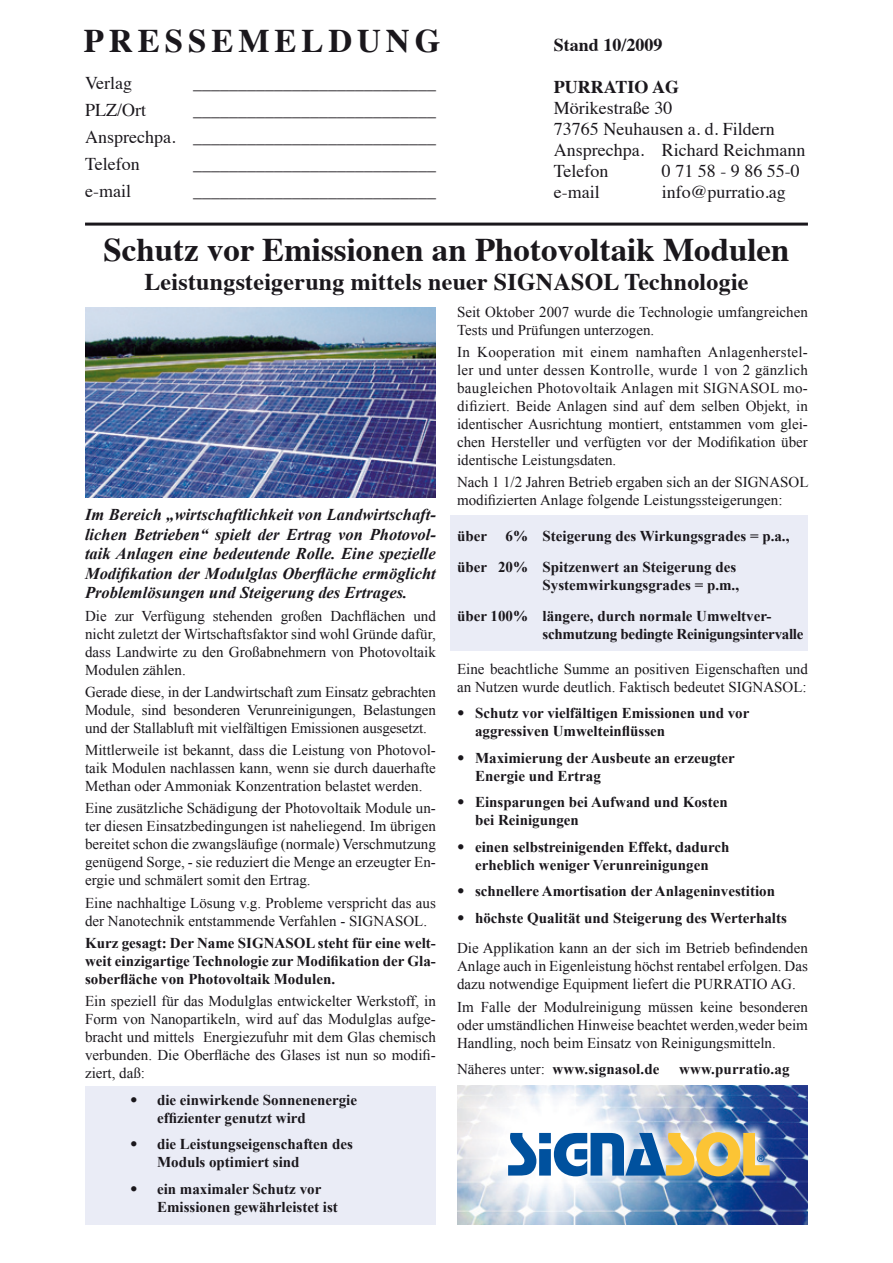
<style>
.page{position:relative;width:893px;height:1263px;background:#fff}
.page>*{position:absolute;margin:0;border:0;box-sizing:border-box;transform-origin:0 0}
.t1{font:56.85px "Stop";color:#00519e}
.t2{font:700 33px "Times";color:#1a171c}
.t3{font:700 33px "Times";letter-spacing:.15em;color:#1a171c}
.t4{font:700 24px "Times";letter-spacing:.01em;color:#1a171c}
.t5{font:18px "Times";color:#1a171c}
.t6{font:700 18px "Times";color:#1a171c}
.t7{font:italic 700 16.5px/19.5px "Times New Roman";color:#1a171c;text-align:justify}
.t8{font:15px/18px "Times New Roman";color:#1a171c;text-align:justify}
.t9{font:700 15px/18px "Times New Roman";color:#1a171c;text-align:justify}
.t10{font:700 15px "Times New Roman";letter-spacing:-.02em;color:#1a171c}
.t11{font:10.2px "Frutiger";color:#00519e}
.s1{font-family:"Frutiger";font-weight:400}
.s2{font-weight:400}
.s3{color:#fcc435}
</style>
<div class="page">
<div style="left:85px;top:1086px;width:351px;height:139px;background:#eaecf6"></div>
<div style="left:450px;top:516px;width:357px;height:135px;background:#eaecf6"></div>
<img style="left:85px;top:308px;width:351px;height:189px">
<img style="left:457px;top:1086px;width:351px;height:139px">
<svg style="left:504px;top:1119px;width:277px;height:60px"></svg>
<hr style="left:85px;top:223px;width:723px;height:3px;background:#1a171c">
<p class="t3" style="left:84px;top:10px;width:358px">PRESSEMELDUNG</p>
<p class="t5" style="left:85px;top:66px;width:48px">Verlag</p>
<p class="t5" style="left:193px;top:66px;width:244px">___________________________</p>
<p class="t5" style="left:85px;top:93px;width:63px">PLZ/Ort</p>
<p class="t5" style="left:193px;top:93px;width:244px">___________________________</p>
<p class="t5" style="left:85px;top:120px;width:352px">Ansprechpa. ___________________________</p>
<p class="t5" style="left:85px;top:147px;width:56px">Telefon</p>
<p class="t5" style="left:193px;top:147px;width:244px">___________________________</p>
<p class="t5" style="left:85px;top:174px;width:47px">e-mail</p>
<p class="t5" style="left:193px;top:174px;width:244px">___________________________</p>
<p class="t6" style="left:554px;top:27px;width:110px">Stand 10/2009</p>
<p class="t6" style="left:554px;top:70px;width:127px">PURRATIO AG</p>
<p class="t5" style="left:554px;top:91px;width:120px">Mörikestraße 30</p>
<p class="t5" style="left:554px;top:112px;width:222px">73765 Neuhausen a. d. Fildern</p>
<p class="t5" style="left:554px;top:133px;width:253px">Ansprechpa. Richard Reichmann</p>
<p class="t5" style="left:554px;top:154px;width:56px">Telefon</p>
<p class="t5" style="left:662px;top:154px;width:139px">0 71 58 - 9 86 55-0</p>
<p class="t5" style="left:554px;top:175px;width:47px">e-mail</p>
<p class="t5" style="left:662px;top:175px;width:126px">info@purratio.ag</p>
<p class="t2" style="left:103px;top:218px;width:688px">Schutz vor Emissionen an Photovoltaik Modulen</p>
<p class="t4" style="left:144px;top:259px;width:606px">Leistungsteigerung mittels neuer SIGNASOL Technologie</p>
<p class="t7" style="left:85px;top:505px;width:352px">Im Bereich „wirtschaftlichkeit von Landwirtschaft&shy;lichen Betrieben“ spielt der Ertrag von Photovol&shy;taik Anlagen eine bedeutende Rolle. Eine spezielle Modifikation der Modulglas Oberfläche ermöglicht Problemlösungen und Steigerung des Ertrages.</p>
<p class="t8" style="left:85px;top:606px;width:352px">Die zur Verfügung stehenden großen Dachflächen und nicht zuletzt der Wirtschaftsfaktor sind wohl Gründe dafür, dass Landwirte zu den Großabnehmern von Photovoltaik Modulen zählen.</p>
<p class="t8" style="left:85px;top:683px;width:352px">Gerade diese, in der Landwirtschaft zum Einsatz gebrachten Module, sind besonderen Verunreinigungen, Belastungen und der Stallabluft mit vielfältigen Emissionen ausgesetzt.</p>
<p class="t8" style="left:85px;top:741px;width:352px">Mittlerweile ist bekannt, dass die Leistung von Photovol&shy;taik Modulen nachlassen kann, wenn sie durch dauerhafte Methan oder Ammoniak Konzentration belastet werden.</p>
<p class="t8" style="left:85px;top:799px;width:352px">Eine zusätzliche Schädigung der Photovoltaik Module un&shy;ter diesen Einsatzbedingungen ist naheliegend. Im übrigen bereitet schon die zwangsläufige (normale) Verschmutzung genügend Sorge, - sie reduziert die Menge an erzeugter En&shy;ergie und schmälert somit den Ertrag.</p>
<p class="t8" style="left:85px;top:893px;width:352px">Eine nachhaltige Lösung v.g. Probleme verspricht das aus der Nanotechnik entstammende Verfahlen - SIGNASOL.</p>
<p class="t9" style="left:85px;top:933px;width:352px">Kurz gesagt: Der Name SIGNASOL steht für eine welt&shy;weit einzigartige Technologie zur Modifikation der Gla&shy;soberfläche von Photovoltaik Modulen.</p>
<p class="t8" style="left:85px;top:992px;width:352px">Ein speziell für das Modulglas entwickelter Werkstoff, in Form von Nanopartikeln, wird auf das Modulglas aufge&shy;bracht und mittels Energiezufuhr mit dem Glas chemisch verbunden. Die Oberfläche des Glases ist nun so modifi&shy;ziert, daß:</p>
<p class="t9" style="left:130px;top:1090px;width:229px"><span class="s1">•</span> die einwirkende Sonnenenergie</p>
<p class="t9" style="left:157px;top:1108px;width:150px">effizienter genutzt wird</p>
<p class="t9" style="left:130px;top:1135px;width:224px"><span class="s1">•</span> die Leistungseigenschaften des</p>
<p class="t9" style="left:157px;top:1153px;width:144px">Moduls optimiert sind</p>
<p class="t9" style="left:130px;top:1179px;width:193px"><span class="s1">•</span> ein maximaler Schutz vor</p>
<p class="t9" style="left:157px;top:1197px;width:182px">Emissionen gewährleistet ist</p>
<p class="t8" style="left:457px;top:302px;width:352px">Seit Oktober 2007 wurde die Technologie umfangreichen<br>Tests und Prüfungen unterzogen.</p>
<p class="t8" style="left:457px;top:343px;width:352px">In Kooperation mit einem namhaften Anlagenherstel&shy;ler und unter dessen Kontrolle, wurde 1 von 2 gänzlich baugleichen Photovoltaik Anlagen mit SIGNASOL mo&shy;difiziert. Beide Anlagen sind auf dem selben Objekt, in identischer Ausrichtung montiert, entstammen vom glei&shy;chen Hersteller und verfügten vor der Modifikation über identische Leistungsdaten.</p>
<p class="t8" style="left:457px;top:473px;width:353px">Nach 1 1/2 Jahren Betrieb ergaben sich an der SIGNASOL modifizierten Anlage folgende Leistungssteigerungen:</p>
<p class="t9" style="left:457px;top:527px;width:334px">über 6% Steigerung des Wirkungsgrades = p.a.,</p>
<p class="t9" style="left:457px;top:557px;width:281px">über 20% Spitzenwert an Steigerung des</p>
<p class="t9" style="left:543px;top:575px;width:198px">Systemwirkungsgrades = p.m.,</p>
<p class="t9" style="left:457px;top:606px;width:316px">über 100% längere, durch normale Umweltver-</p>
<p class="t10" style="left:543px;top:623px;width:262px">schmutzung bedingte Reinigungsintervalle</p>
<p class="t8" style="left:457px;top:659px;width:352px">Eine beachtliche Summe an positiven Eigenschaften und an Nutzen wurde deutlich. Faktisch bedeutet SIGNASOL:</p>
<p class="t9" style="left:457px;top:704px;width:294px"><span class="s1">•</span> Schutz vor vielfältigen Emissionen und vor</p>
<p class="t9" style="left:475px;top:722px;width:192px">aggressiven Umwelteinflüssen</p>
<p class="t9" style="left:457px;top:748px;width:279px"><span class="s1">•</span> Maximierung der Ausbeute an erzeugter</p>
<p class="t9" style="left:475px;top:766px;width:127px">Energie und Ertrag</p>
<p class="t9" style="left:457px;top:793px;width:272px"><span class="s1">•</span> Einsparungen bei Aufwand und Kosten</p>
<p class="t9" style="left:475px;top:811px;width:105px">bei Reinigungen</p>
<p class="t9" style="left:457px;top:837px;width:274px"><span class="s1">•</span> einen selbstreinigenden Effekt, dadurch</p>
<p class="t9" style="left:475px;top:855px;width:235px">erheblich weniger Verunreinigungen</p>
<p class="t9" style="left:457px;top:882px;width:319px"><span class="s1">•</span> schnellere Amortisation der Anlageninvestition</p>
<p class="t9" style="left:457px;top:908px;width:331px"><span class="s1">•</span> höchste Qualität und Steigerung des Werterhalts</p>
<p class="t8" style="left:457px;top:939px;width:352px">Die Applikation kann an der sich im Betrieb befindenden Anlage auch in Eigenleistung höchst rentabel erfolgen. Das dazu notwendige Equipment liefert die PURRATIO AG.</p>
<p class="t8" style="left:457px;top:997px;width:352px">Im Falle der Modulreinigung müssen keine besonderen oder umständlichen Hinweise beachtet werden,weder beim Handling, noch beim Einsatz von Reinigungsmitteln.</p>
<p class="t9" style="left:457px;top:1060px;width:204px"><span class="s2">Näheres unter:</span> www.signasol.de</p>
<p class="t9" style="left:679px;top:1060px;width:112px">www.purratio.ag</p>
<p class="t1" style="left:508px;top:1119px;width:264px">SIGNA<span class="s3">SOL</span></p>
<p class="t11" style="left:757px;top:1152px;width:10px">®</p>
</div>
